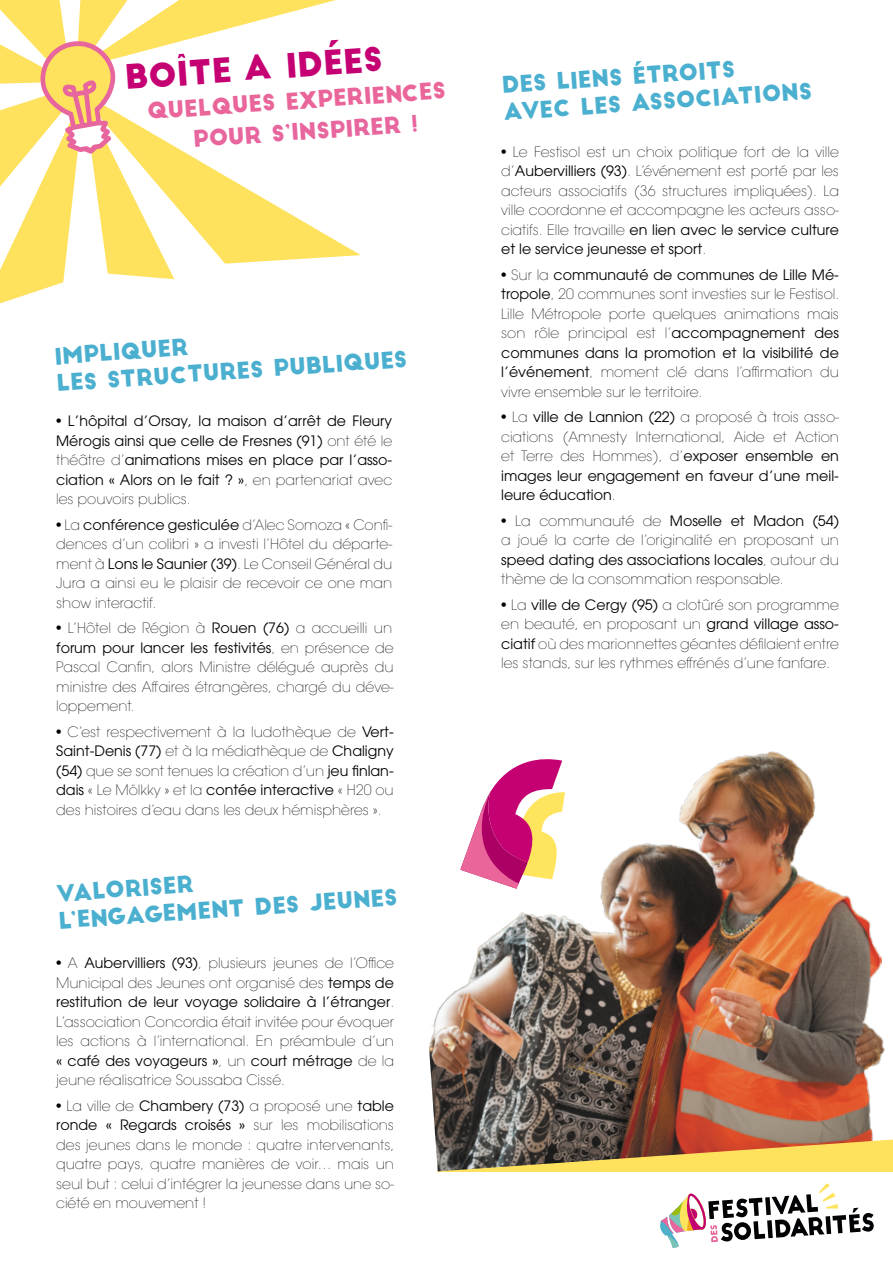
<style>
.page{position:relative;width:893px;height:1263px;background:#fff}
.page>*{position:absolute;margin:0;border:0;box-sizing:border-box;transform-origin:0 0}
.t1{font:33px "Big John";color:#c50073}
.t2{font:22.5px/27px "Big John";color:#4bafcf}
.t3{font:22.5px "Big John";color:#ea669a}
.t4{font:22.5px "Big John";color:#e8669e}
.t5{font:200 14.25px/19.5px "ITC Avant Garde Pro";color:#000;text-align:justify}
.t6{font:14.25px/19.5px "ITC Avant Garde Pro";color:#000;text-align:justify}
.s1{font-weight:200}
.s2{font-weight:400}
</style>
<div class="page">
<img style="left:429px;top:751px;width:456px;height:421px">
<svg style="left:0;top:0;width:361px;height:303px"></svg>
<svg style="left:437px;top:1139px;width:456px;height:109px"></svg>
<svg style="left:635px;top:61px;width:7px;height:5px"></svg>
<svg style="left:449px;top:751px;width:129px;height:146px"></svg>
<h1 class="t1" style="left:124px;top:62px;width:260px;rotate:-4deg">Boite A idees</h1>
<h2 class="t3" style="left:147px;top:101px;width:301px;rotate:-4deg">quelques experiences</h2>
<h2 class="t4" style="left:192px;top:129px;width:227px;rotate:-4deg">pour s’inspirer !</h2>
<h2 class="t2" style="left:54px;top:344px;width:353px;rotate:-4deg">impliquer<br>les structures publiques</h2>
<p class="t6" style="left:56px;top:411px;width:338px"><span class="s1">•</span> L’hôpital d’Orsay, la maison d’arrêt de Fleury Mérogis ainsi que celle de Fresnes (91) <span class="s1">ont été le théâtre d’</span>animations mises en place par l’asso&shy;ciation « Alors on le fait ? »<span class="s1">, en partenariat avec les pouvoirs publics.</span></p>
<p class="t5" style="left:56px;top:515px;width:338px">• La <span class="s2">conférence gesticulée</span> d’Alec Somoza « Confi&shy;dences d’un colibri » a investi l’Hôtel du départe&shy;ment à <span class="s2">Lons le Saunier (39)</span>. Le Conseil Général du Jura a ainsi eu le plaisir de recevoir ce one man show interactif.</p>
<p class="t5" style="left:56px;top:618px;width:339px">• L’Hôtel de Région à <span class="s2">Rouen (76)</span> a accueilli un <span class="s2">forum pour lancer les festivités</span>, en présence de Pascal Canfin, alors Ministre délégué auprès du ministre des Affaires étrangères, chargé du déve&shy;loppement.</p>
<p class="t5" style="left:56px;top:722px;width:339px">• C’est respectivement à la ludothèque de <span class="s2">Vert-Saint-Denis (77)</span> et à la médiathèque de <span class="s2">Chaligny (54)</span> que se sont tenues la création d’un <span class="s2">jeu finlan&shy;dais</span> « Le Mölkky » et la <span class="s2">contée interactive</span> « H20 ou des histoires d’eau dans les deux hémisphères ».</p>
<h2 class="t2" style="left:56px;top:881px;width:341px;rotate:-4deg">valoriser<br>l’engagement des jeunes</h2>
<p class="t5" style="left:56px;top:953px;width:340px">• A <span class="s2">Aubervilliers (93)</span>, plusieurs jeunes de l’Office Municipal des Jeunes ont organisé des <span class="s2">temps de restitution de leur voyage solidaire à l’étranger</span>.<br>L’association Concordia était invitée pour évoquer les actions à l’international. En préambule d’un <span class="s2">« café des voyageurs »</span>, un <span class="s2">court métrage</span> de la jeune réalisatrice Soussaba Cissé.</p>
<p class="t5" style="left:56px;top:1096px;width:340px">• La ville de <span class="s2">Chambery (73)</span> a proposé une <span class="s2">table ronde « Regards croisés »</span> sur les mobilisations des jeunes dans le monde : quatre intervenants, quatre pays, quatre manières de voir… mais un seul but : celui d’intégrer la jeunesse dans une so&shy;ciété en mouvement !</p>
<h2 class="t2" style="left:501px;top:72px;width:311px;rotate:-4deg">Des liens etroits<br>avec les associations</h2>
<p class="t5" style="left:501px;top:142px;width:339px">• Le Festisol est un choix politique fort de la ville d’<span class="s2">Aubervilliers (93)</span>. L’événement est porté par les acteurs associatifs (36 structures impliquées). La ville coordonne et accompagne les acteurs asso&shy;ciatifs. Elle travaille <span class="s2">en lien avec le service culture et le service jeunesse et sport</span>.</p>
<p class="t5" style="left:501px;top:265px;width:340px">• Sur la <span class="s2">communauté de communes de Lille Mé&shy;tropole</span>, 20 communes sont investies sur le Festisol.<br>Lille Métropole porte quelques animations mais son rôle principal est l’<span class="s2">accompagnement des communes dans la promotion et la visibilité de l’événement</span>, moment clé dans l’affirmation du vivre ensemble sur le territoire.</p>
<p class="t6" style="left:501px;top:407px;width:339px"><span class="s1">• La</span> ville de Lannion (22) <span class="s1">a proposé à trois asso&shy;ciations (Amnesty International, Aide et Action et Terre des Hommes), d’</span>exposer ensemble en images leur engagement en faveur d’une meil&shy;leure éducation<span class="s1">.</span></p>
<p class="t5" style="left:501px;top:511px;width:339px">• La communauté de <span class="s2">Moselle et Madon (54) </span>a joué la carte de l’originalité en proposant un <span class="s2">speed dating des associations locales</span>, autour du thème de la consommation responsable.</p>
<p class="t5" style="left:501px;top:595px;width:339px">• La <span class="s2">ville de Cergy (95)</span> a clotûré son programme en beauté, en proposant un <span class="s2">grand village asso&shy;ciatif</span> où des marionnettes géantes défilaient entre les stands, sur les rythmes effrénés d’une fanfare.</p>
</div>
